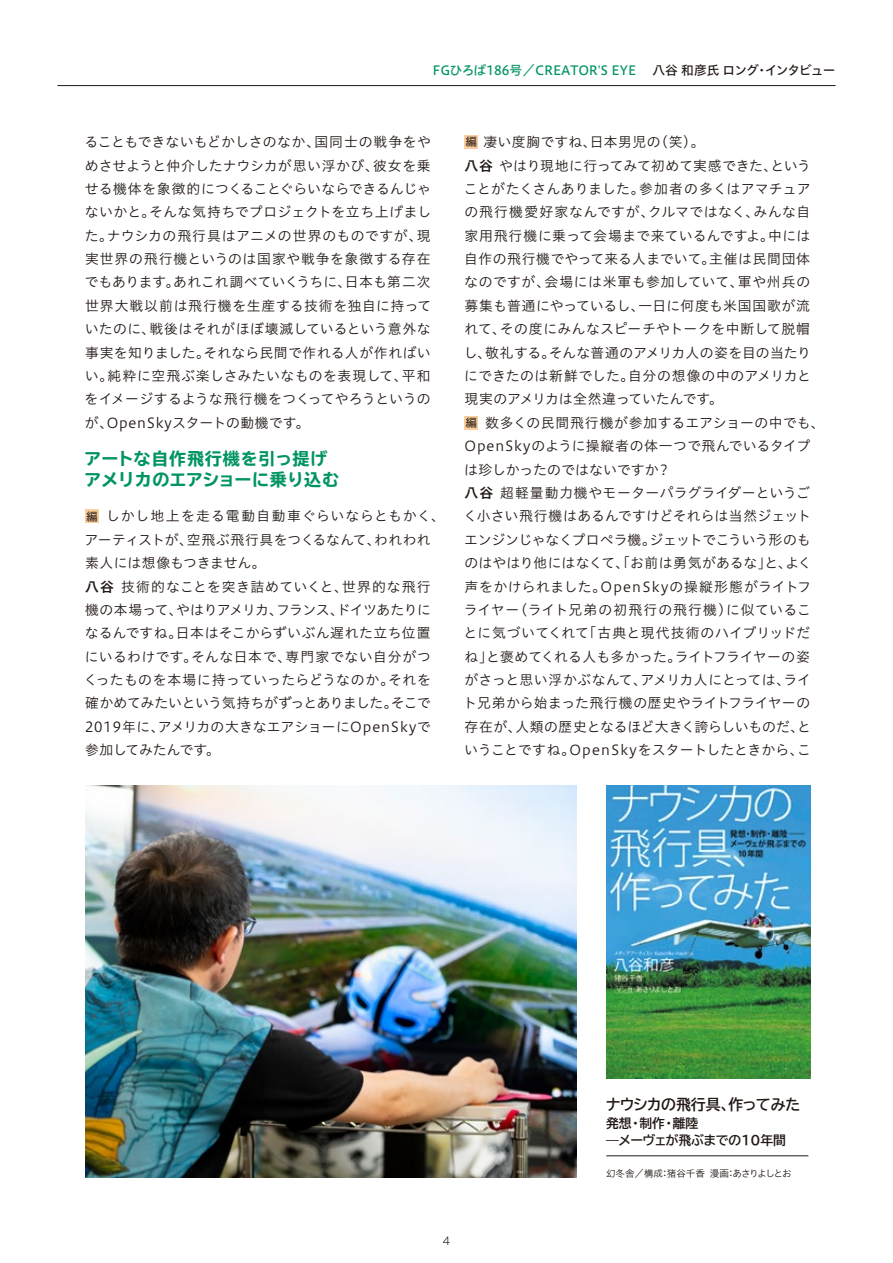
<style>
.page{position:relative;width:893px;height:1263px;background:#fff}
.page>*{position:absolute;margin:0;border:0;box-sizing:border-box;transform-origin:0 0}
.t1{font:700 expanded 16.95px/21.3px "TBUD Go Std";letter-spacing:.01em;color:#009463}
.t2{font:700 14.85px "TBUD Go Std";letter-spacing:-.04em;color:#221815}
.t3{font:13.8px/23.4px "Hiragino UD Sans Std W3";letter-spacing:.02em;color:#221815}
.t4{font:12.75px "Hiragino UD Sans Std W5";letter-spacing:-.015em;color:#009463}
.t5{font:700 12.75px/17.5px "TBUD Go Std";letter-spacing:-.015em;color:#221815}
.t6{font:300 10.65px "Gothic MB101 Pro";color:#221815}
.t7{font:9.6px "Hiragino UD Sans Std W3";letter-spacing:-.015em;color:#221815}
.s1{color:#221815}
.s2{font-family:"Hiragino UD Sans Std W4";font-size:11.7px}
.s3{font-family:"Hiragino UD Sans Std W6"}
</style>
<div class="page">
<hr style="left:57px;top:85px;width:779px;height:1px;background:#221815">
<div style="left:85px;top:509px;width:14px;height:14px;background:#face9d"></div>
<div style="left:465px;top:135px;width:13px;height:14px;background:#face9d"></div>
<div style="left:465px;top:416px;width:13px;height:13px;background:#face9d"></div>
<img style="left:85px;top:785px;width:491px;height:393px">
<img style="left:606px;top:785px;width:204px;height:294px">
<hr style="left:606px;top:1155px;width:202px;height:1px;background:#221815">
<p class="t4" style="left:433px;top:60px;width:404px">FGひろば186号／CREATOR'S EYE　 <span class="s1">八谷 和彦氏 ロング・インタビュー</span></p>
<p class="t3" style="left:84px;top:129px;width:348px;text-align:justify">ることもできないもどかしさのなか、国同士の戦争をやめさせようと仲介したナウシカが思い浮かび、彼女を乗せる機体を象徴的につくることぐらいならできるんじゃないかと。そんな気持ちでプロジェクトを立ち上げました。ナウシカの飛行具はアニメの世界のものですが、現実世界の飛行機というのは国家や戦争を象徴する存在でもあります。あれこれ調べていくうちに、日本も第二次世界大戦以前は飛行機を生産する技術を独自に持っていたのに、戦後はそれがほぼ壊滅しているという意外な事実を知りました。それなら民間で作れる人が作ればいい。純粋に空飛ぶ楽しさみたいなものを表現して、平和をイメージするような飛行機をつくってやろうというのが、OpenSkyスタートの動機です。</p>
<p class="t1" style="left:84px;top:449px;width:256px">アートな自作飛行機を引っ提げアメリカのエアショーに乗り込む</p>
<p class="t3" style="left:84px;top:504px;width:363px"><span class="s2">編</span> しかし地上を走る電動自動車ぐらいならともかく、アーティストが、空飛ぶ飛行具をつくるなんて、われわれ素人には想像もつきません。<br><span class="s3">八谷</span> 技術的なことを突き詰めていくと、世界的な飛行機の本場って、やはりアメリカ、フランス、ドイツあたりになるんですね。日本はそこからずいぶん遅れた立ち位置にいるわけです。そんな日本で、専門家でない自分がつくったものを本場に持っていったらどうなのか。それを確かめてみたいという気持ちがずっとありました。そこで<br>2019年に、アメリカの大きなエアショーにOpenSkyで参加してみたんです。</p>
<p class="t3" style="left:463px;top:129px;width:363px"><span class="s2">編</span> 凄い度胸ですね、日本男児の（笑）。<br><span class="s3">八谷</span> やはり現地に行ってみて初めて実感できた、ということがたくさんありました。参加者の多くはアマチュアの飛行機愛好家なんですが、クルマではなく、みんな自家用飛行機に乗って会場まで来ているんですよ。中には自作の飛行機でやって来る人までいて。主催は民間団体なのですが、会場には米軍も参加していて、軍や州兵の募集も普通にやっているし、一日に何度も米国国歌が流れて、その度にみんなスピーチやトークを中断して脱帽し、敬礼する。そんな普通のアメリカ人の姿を目の当たりにできたのは新鮮でした。自分の想像の中のアメリカと現実のアメリカは全然違っていたんです。<br><span class="s2">編</span> 数多くの民間飛行機が参加するエアショーの中でも、<br>OpenSkyのように操縦者の体一つで飛んでいるタイプは珍しかったのではないですか？<br><span class="s3">八谷</span> 超軽量動力機やモーターパラグライダーというごく小さい飛行機はあるんですけどそれらは当然ジェットエンジンじゃなくプロペラ機。ジェットでこういう形のものはやはり他にはなくて、「お前は勇気があるな」と、よく声をかけられました。OpenSkyの操縦形態がライトフライヤー（ライト兄弟の初飛行の飛行機）に似ていることに気づいてくれて「古典と現代技術のハイブリッドだね」と褒めてくれる人も多かった。ライトフライヤーの姿がさっと思い浮かぶなんて、アメリカ人にとっては、ライト兄弟から始まった飛行機の歴史やライトフライヤーの存在が、人類の歴史となるほど大きく誇らしいものだ、ということですね。OpenSkyをスタートしたときから、こ</p>
<p class="t6" style="left:443px;top:1232px;width:9px">4</p>
<p class="t2" style="left:606px;top:1092px;width:196px">ナウシカの飛行具、作ってみた</p>
<p class="t5" style="left:606px;top:1114px;width:181px">発想・制作・離陸<br>—メーヴェが飛ぶまでの10年間</p>
<p class="t7" style="left:606px;top:1166px;width:187px">幻冬舎／構成：猪谷千香 漫画：あさりよしとお</p>
</div>
